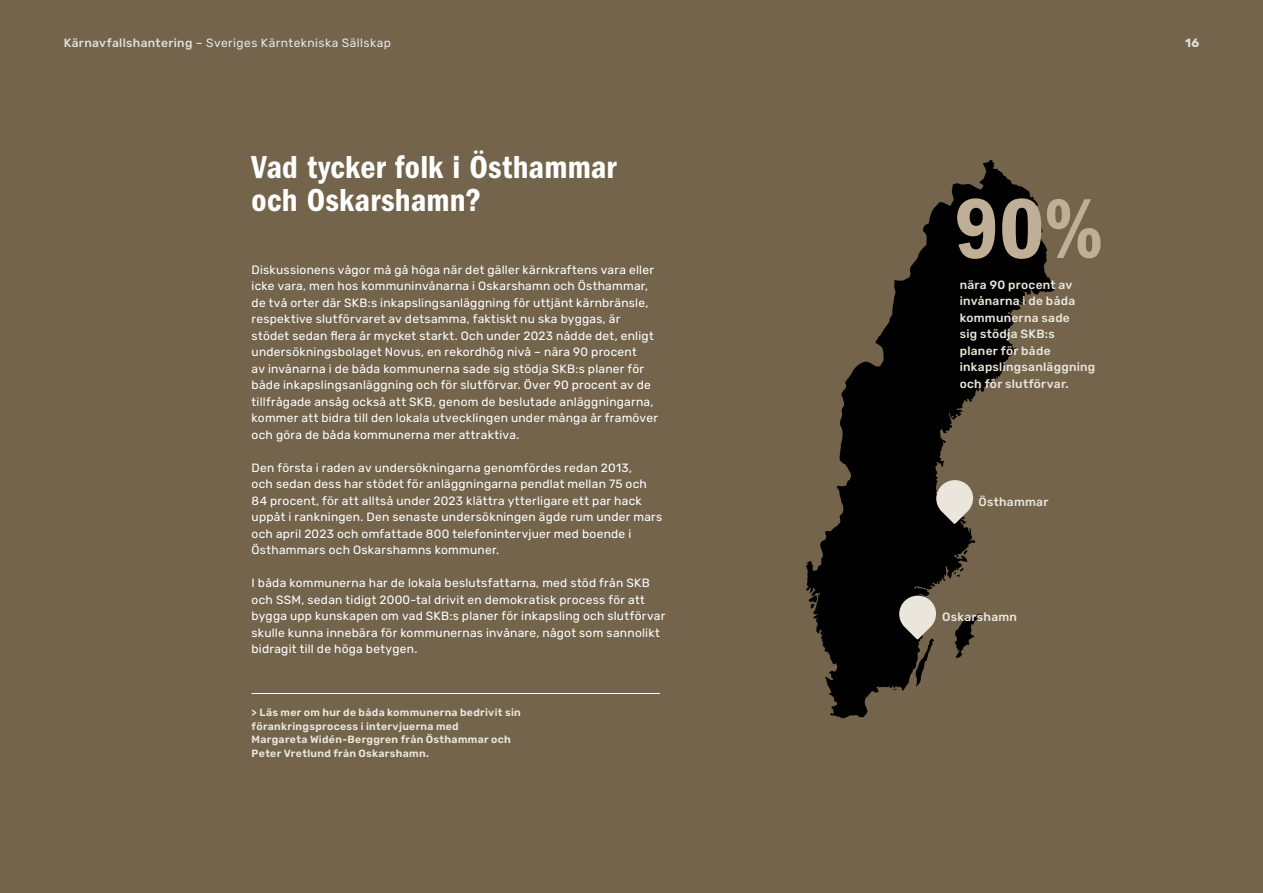
<style>
.page{position:relative;width:1263px;height:893px;background:#73644b}
.page>*{position:absolute;margin:0;border:0;box-sizing:border-box;transform-origin:0 0}
.t1{font:88.05px "Franklin Gothic LT Pro Cn Dm";color:#beaf96}
.t2{font:33px/33px "Franklin Gothic LT Pro Cn Dm";letter-spacing:.005em;color:#fff}
.t3{font:12px/16.5px "Rubik";letter-spacing:.02em;color:#fff}
.t4{font:500 12px/16.5px "Rubik";letter-spacing:.02em;color:#ebe6dc}
.t5{font:12px "Rubik";letter-spacing:.035em;color:#e7e7e7}
.t6{font:700 12px "Rubik";color:#dfdfdf}
.t7{font:600 10.5px/13.5px "Rubik";letter-spacing:.03em;color:#ebe6dc}
.s1{font-weight:500;color:#dfdfdf}
</style>
<div class="page">
<svg style="left:806px;top:160px;width:248px;height:559px"></svg>
<svg style="left:963px;top:550px;width:5px;height:5px"></svg>
<svg style="left:954px;top:567px;width:9px;height:10px"></svg>
<svg style="left:954px;top:613px;width:29px;height:45px"></svg>
<svg style="left:936px;top:480px;width:37px;height:44px;background:#b6b0a5"></svg>
<svg style="left:893px;top:596px;width:43px;height:94px"></svg>
<hr style="left:252px;top:693px;width:408px;height:1px;background:#fff">
<p class="t5" style="left:64px;top:36px;width:329px"><span class="s1">Kärnavfallshantering</span> – Sveriges Kärntekniska Sällskap</p>
<p class="t6" style="left:1185px;top:35px;width:16px">16</p>
<h2 class="t2" style="left:252px;top:151px;width:367px">Vad tycker folk i Östhammar och Oskarshamn?</h2>
<p class="t3" style="left:252px;top:262px;width:408px">Diskussionens vågor må gå höga när det gäller kärnkraftens vara eller icke vara, men hos kommuninvånarna i Oskarshamn och Östhammar, de två orter där SKB:s inkapslingsanläggning för uttjänt kärnbränsle, respektive slutförvaret av detsamma, faktiskt nu ska byggas, är stödet sedan flera år mycket starkt. Och under 2023 nådde det, enligt undersökningsbolaget Novus, en rekordhög nivå – nära 90 procent<br>av invånarna i de båda kommunerna sade sig stödja SKB:s planer för både inkapslingsanläggning och för slutförvar. Över 90 procent av de tillfrågade ansåg också att SKB, genom de beslutade anläggningarna, kommer att bidra till den lokala utvecklingen under många år framöver och göra de båda kommunerna mer attraktiva.</p>
<p class="t3" style="left:252px;top:460px;width:412px">Den första i raden av undersökningarna genomfördes redan 2013,<br>och sedan dess har stödet för anläggningarna pendlat mellan 75 och 84 procent, för att alltså under 2023 klättra ytterligare ett par hack uppåt i rankningen. Den senaste undersökningen ägde rum under mars och april 2023 och omfattade 800 telefonintervjuer med boende i Östhammars och Oskarshamns kommuner.</p>
<p class="t3" style="left:252px;top:575px;width:415px">I båda kommunerna har de lokala beslutsfattarna, med stöd från SKB och SSM, sedan tidigt 2000-tal drivit en demokratisk process för att bygga upp kunskapen om vad SKB:s planer för inkapsling och slutförvar skulle kunna innebära för kommunernas invånare, något som sannolikt bidragit till de höga betygen.</p>
<p class="t7" style="left:252px;top:706px;width:271px">&gt; Läs mer om hur de båda kommunerna bedrivit sin förankringsprocess i intervjuerna med<br>Margareta Widén-Berggren från Östhammar och Peter Vretlund från Oskarshamn.</p>
<h1 class="t1" style="left:955px;top:178px;width:150px">90%</h1>
<p class="t4" style="left:960px;top:276px;width:137px">nära 90 procent av invånarna i de båda kommunerna sade<br>sig stödja SKB:s planer för både inkapslingsanläggning och för slutförvar.</p>
<p class="t4" style="left:978px;top:494px;width:71px">Östhammar</p>
<p class="t4" style="left:942px;top:609px;width:76px">Oskarshamn</p>
</div>
